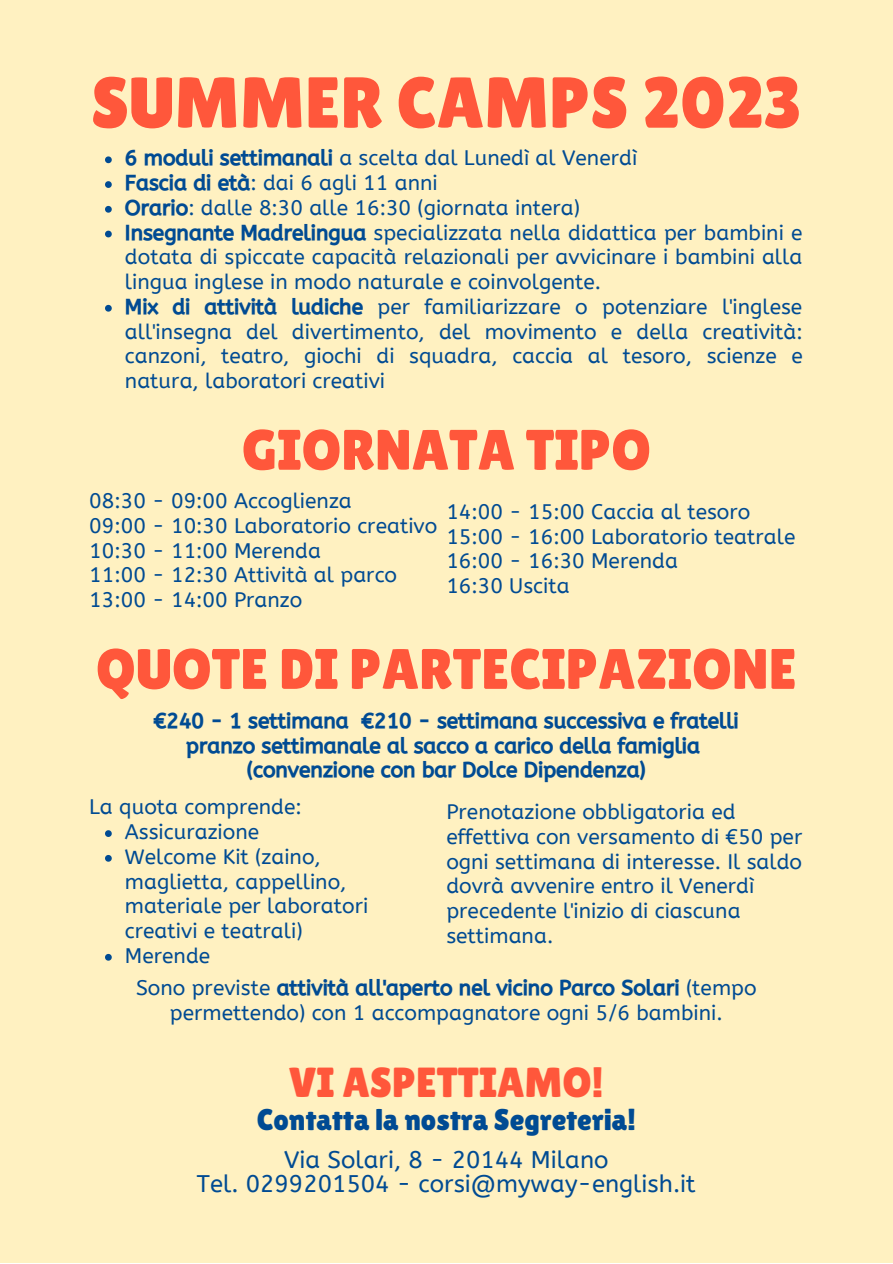
<style>
.page{position:relative;width:893px;height:1264px;background:#fff}
.page>*{position:absolute;margin:0;border:0;box-sizing:border-box;transform-origin:0 0}
.t1{font:72px "Lilita One";color:#ff573b}
.t2{font:57px "Lilita One";color:#ff573b}
.t3{font:42px "Lilita One";color:#ff573b}
.t4{font:30px "Lilita One";color:#004b93}
.t5{font:24px/23.5px "A Bee Zee";color:#004b93;text-align:center}
.t6{font:21px/24.8px "A Bee Zee";color:#004b93}
.t7{font:21px/24.8px "CA Generated";color:#004b93;text-align:center}
.s1{font-family:"CA Generated"}
.s2{font-family:"A Bee Zee"}
</style>
<div class="page">
<div style="left:0;top:0;width:892px;height:1262px;background:#fff1c1"></div>
<svg style="left:105px;top:156px;width:7px;height:7px"></svg>
<svg style="left:105px;top:181px;width:7px;height:7px"></svg>
<svg style="left:105px;top:206px;width:7px;height:7px"></svg>
<svg style="left:105px;top:231px;width:7px;height:6px"></svg>
<svg style="left:105px;top:305px;width:7px;height:6px"></svg>
<svg style="left:105px;top:830px;width:7px;height:7px"></svg>
<svg style="left:105px;top:855px;width:7px;height:6px"></svg>
<svg style="left:105px;top:953px;width:7px;height:7px"></svg>
<h1 class="t1" style="left:91px;top:61px;width:712px">SUMMER CAMPS 2023</h1>
<p class="t6" style="left:125px;top:146px;width:679px"><span class="s1">6 moduli settimanali</span> a scelta dal Lunedì al Venerdì<br><span class="s1">Fascia di età</span>: dai 6 agli 11 anni<br><span class="s1">Orario</span>: dalle 8:30 alle 16:30 (giornata intera)<br><span class="s1">Insegnante Madrelingua</span> specializzata nella didattica per bambini e dotata di spiccate capacità relazionali per avvicinare i bambini alla lingua inglese in modo naturale e coinvolgente.<br><span class="s1">Mix di attività ludiche</span> per familiarizzare o potenziare l'inglese all'insegna del divertimento, del movimento e della creatività: canzoni, teatro, giochi di squadra, caccia al tesoro, scienze e natura, laboratori creativi</p>
<h2 class="t2" style="left:242px;top:417px;width:410px">GIORNATA TIPO</h2>
<p class="t6" style="left:89px;top:489px;width:349px">08:30 - 09:00 Accoglienza<br>09:00 - 10:30 Laboratorio creativo<br>10:30 - 11:00 Merenda<br>11:00 - 12:30 Attività al parco<br>13:00 - 14:00 Pranzo</p>
<p class="t6" style="left:446px;top:499px;width:350px">14:00 - 15:00 Caccia al tesoro<br>15:00 - 16:00 Laboratorio teatrale<br>16:00 - 16:30 Merenda<br>16:30 Uscita</p>
<h2 class="t2" style="left:96px;top:636px;width:702px">QUOTE DI PARTECIPAZIONE</h2>
<p class="t7" style="left:154px;top:708px;width:586px">€240 - 1 settimana €210 - settimana successiva e fratelli pranzo settimanale al sacco a carico della famiglia (convenzione con bar Dolce Dipendenza)</p>
<p class="t6" style="left:89px;top:795px;width:214px">La quota comprende:</p>
<p class="t6" style="left:446px;top:799px;width:357px">Prenotazione obbligatoria ed effettiva con versamento di €50 per ogni settimana di interesse. Il saldo dovrà avvenire entro il Venerdì precedente l'inizio di ciascuna settimana.</p>
<p class="t7" style="left:136px;top:975px;width:622px"><span class="s2">Sono previste</span> attività all'aperto nel vicino Parco Solari <span class="s2">(tempo</span></p>
<p class="t6" style="left:170px;top:1000px;width:554px">permettendo) con 1 accompagnatore ogni 5/6 bambini.</p>
<p class="t6" style="left:125px;top:820px;width:245px">Assicurazione<br>Welcome Kit (zaino, maglietta, cappellino, materiale per laboratori creativi e teatrali)<br>Merende</p>
<h3 class="t3" style="left:289px;top:1057px;width:316px">VI ASPETTIAMO!</h3>
<h3 class="t4" style="left:257px;top:1102px;width:381px">Contatta la nostra Segreteria!</h3>
<p class="t5" style="left:197px;top:1148px;width:500px">Via Solari, 8 - 20144 Milano<br>Tel. 0299201504 - corsi@myway-english.it</p>
</div>
